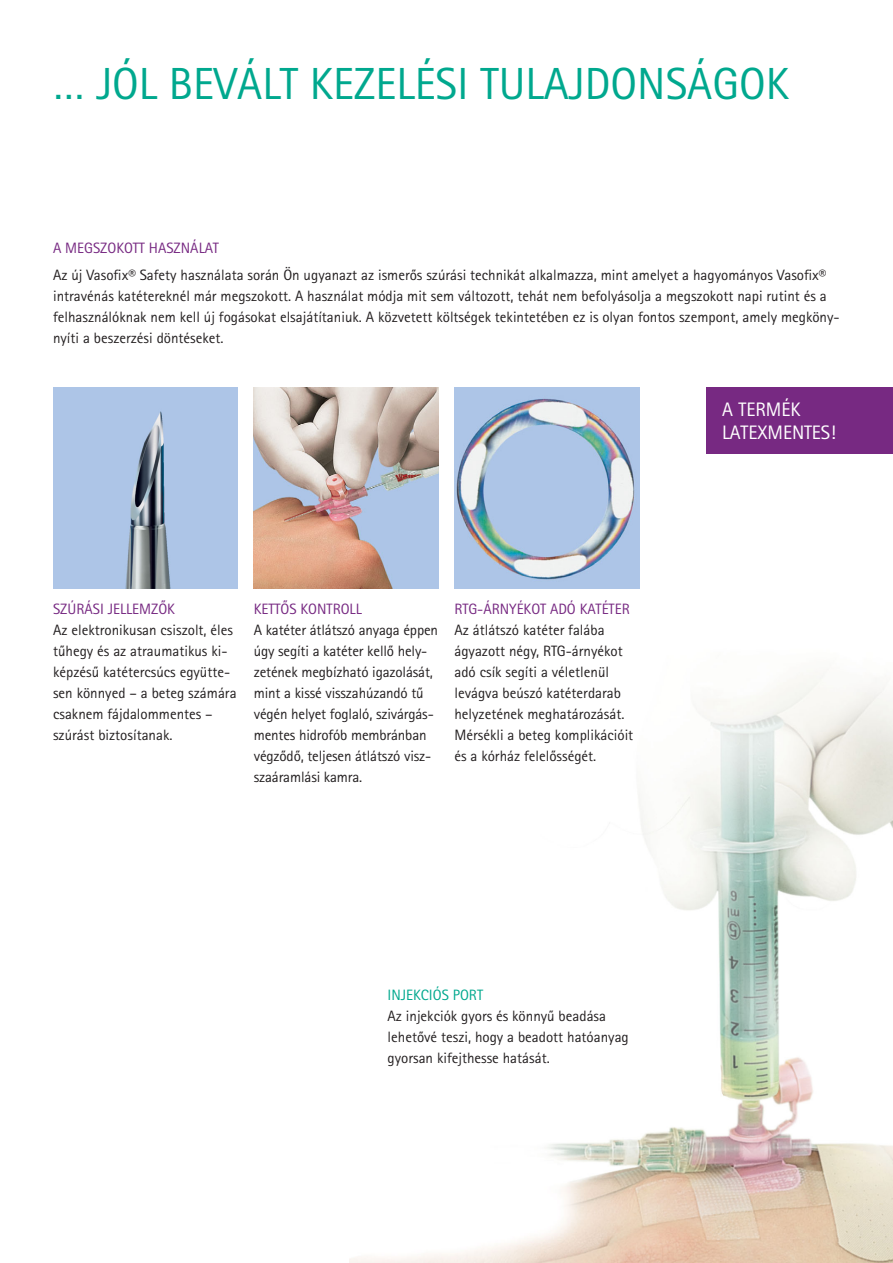
<style>
.page{position:relative;width:893px;height:1263px;background:#fff}
.page>*{position:absolute;margin:0;border:0;box-sizing:border-box;transform-origin:0 0}
.t1{font:45px "Rotis Sans Serif Pro";color:#00a88e}
.t2{font:19.5px/23.4px "Rotis Sans Serif";color:#fff}
.t3{font:15px/21px "Rotis Sans Serif Pro";color:#231f20}
.t4{font:15px "Rotis Sans Serif Pro";color:#772982}
.t5{font:15px "Rotis Sans Serif Pro";color:#00a88e}
</style>
<div class="page">
<img style="left:53px;top:387px;width:185px;height:201px">
<img style="left:349px;top:537px;width:544px;height:726px">
<img style="left:254px;top:387px;width:184px;height:201px">
<img style="left:454px;top:387px;width:185px;height:201px">
<div style="left:706px;top:387px;width:187px;height:67px;background:#772982"></div>
<h1 class="t1" style="left:53px;top:66px;width:737px">… JÓL BEVÁLT KEZELÉSI TULAJDONSÁGOK</h1>
<p class="t4" style="left:53px;top:242px;width:167px">A MEGSZOKOTT HASZNÁLAT</p>
<p class="t3" style="left:53px;top:266px;width:788px">Az új Vasofix® Safety használata során Ön ugyanazt az ismerős szúrási technikát alkalmazza, mint amelyet a hagyományos Vasofix® intravénás katétereknél már megszokott. A használat módja mit sem változott, tehát nem befolyásolja a megszokott napi rutint és a felhasználóknak nem kell új fogásokat elsajátítaniuk. A közvetett költségek tekintetében ez is olyan fontos szempont, amely megköny&shy;nyíti a beszerzési döntéseket.</p>
<p class="t4" style="left:53px;top:604px;width:123px">SZÚRÁSI JELLEMZŐK</p>
<p class="t3" style="left:53px;top:621px;width:185px">Az elektronikusan csi szolt, éles tűhegy és az atraumatikus ki&shy;képzésű katéter csúcs együt te&shy;sen könnyed – a beteg számára csaknem fáj dalommentes – szúrást biztosítanak.</p>
<p class="t4" style="left:254px;top:604px;width:110px">KETTŐS KONTROLL</p>
<p class="t3" style="left:254px;top:621px;width:186px">A katéter átlátszó anyaga éppen úgy segíti a katéter kellő hely&shy;zetének megbíz ható igazolását, mint a kissé visszahúzandó tű végén helyet fog laló, szivárgás&shy;mentes hidro fób membránban vég ződő, teljesen át látszó visz&shy;szaáramlási kamra.</p>
<p class="t4" style="left:454px;top:604px;width:177px">RTG-ÁRNYÉKOT ADÓ KATÉTER</p>
<p class="t3" style="left:454px;top:621px;width:180px">Az átlátszó katéter falába ágyazott négy, RTG-árnyékot adó csík segíti a véletlenül<br>le vágva beúszó katéter darab helyzetének meghatározását.<br>Mérsékli a beteg komplikációit és a kórház felelősségét.</p>
<p class="t5" style="left:387px;top:989px;width:97px">INJEKCIÓS PORT</p>
<p class="t3" style="left:387px;top:1007px;width:243px">Az injekciók gyors és könnyű beadása lehetővé teszi, hogy a beadott hatóanyag gyorsan kifejthesse hatását.</p>
<h2 class="t2" style="left:722px;top:399px;width:115px">A TERMÉK<br>LATEXMENTES!</h2>
</div>
